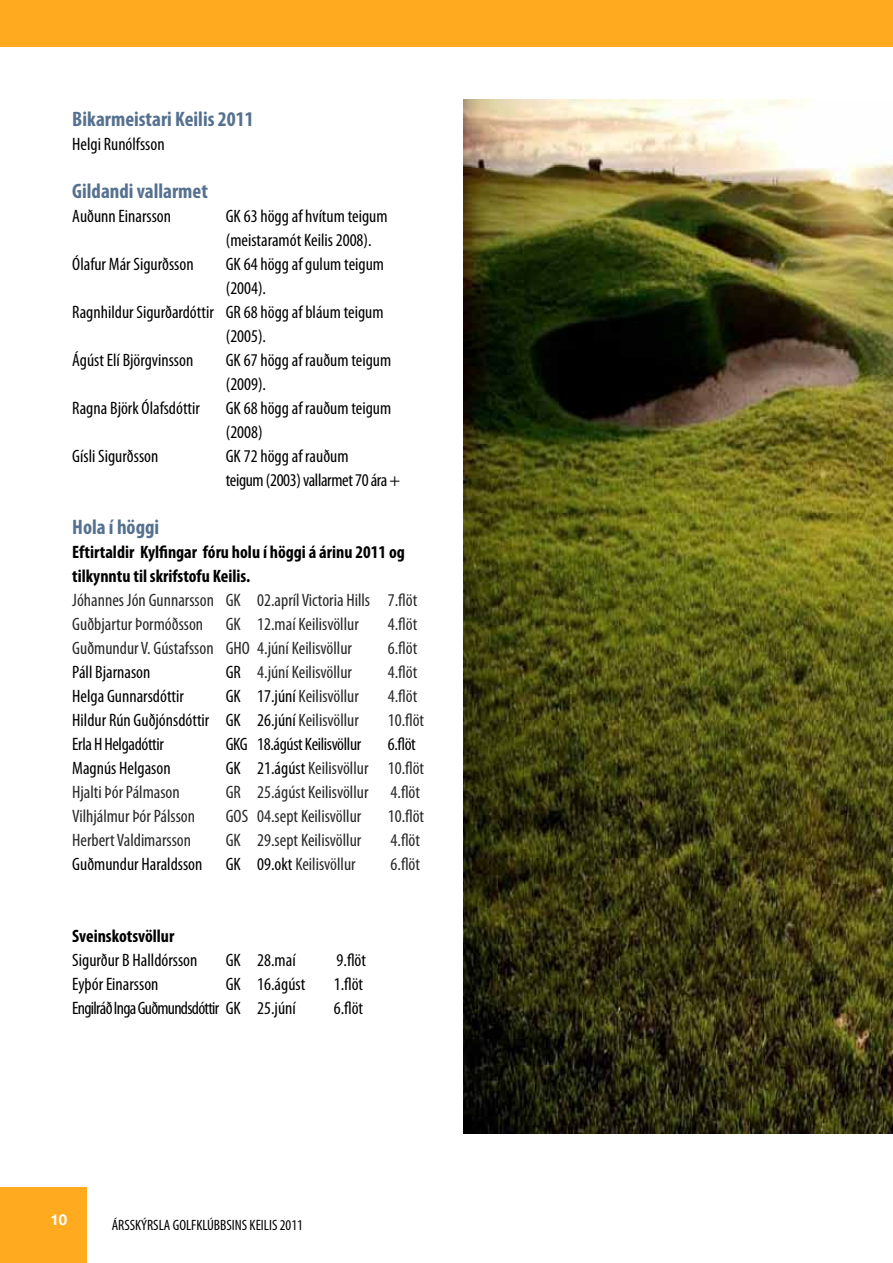
<style>
.page{position:relative;width:893px;height:1263px;background:#fff}
.page>*{position:absolute;margin:0;border:0;box-sizing:border-box;transform-origin:0 0}
.t1{font:700 condensed 21px "Myriad Pro";color:#56718f}
.t2{font:condensed 18px/24px "Myriad Pro";color:#000}
.t3{font:condensed 18px/24px "Myriad Pro";color:#292929}
.t4{font:700 condensed 18px/24px "Myriad Pro";color:#000}
.t5{font:condensed 18px/24px "Myriad Pro";letter-spacing:-.02em;color:#000}
.t6{font:condensed 18px "Myriad Pro";letter-spacing:-.04em;color:#000}
.t7{font:condensed 15px "Myriad Pro";color:#000}
.t8{font:700 15px "Helvetica Neue";color:#fff}
.s1{color:#000}
.s2{color:#292929}
</style>
<div class="page">
<div style="left:0;top:1187px;width:87px;height:76px;background:#ffaa1f"></div>
<div style="left:0;top:0;width:893px;height:47px;background:#ffaa1f"></div>
<img style="left:463px;top:100px;width:430px;height:1034px">
<p class="t1" style="left:72px;top:106px;width:183px">Bikarmeistari Keilis 2011</p>
<p class="t2" style="left:72px;top:132px;width:94px">Helgi Runólfsson</p>
<p class="t1" style="left:72px;top:178px;width:137px">Gildandi vallarmet</p>
<p class="t2" style="left:72px;top:204px;width:100px">Auðunn Einarsson</p>
<p class="t2" style="left:226px;top:204px;width:163px">GK 63 högg af hvítum teigum (meistaramót Keilis 2008).</p>
<p class="t2" style="left:72px;top:252px;width:123px">Ólafur Már Sigurðsson</p>
<p class="t2" style="left:226px;top:252px;width:160px">GK 64 högg af gulum teigum</p>
<p class="t2" style="left:226px;top:276px;width:42px">(2004).</p>
<p class="t2" style="left:72px;top:300px;width:313px">Ragnhildur Sigurðardóttir GR 68 högg af bláum teigum</p>
<p class="t2" style="left:226px;top:324px;width:42px">(2005).</p>
<p class="t2" style="left:72px;top:348px;width:123px">Ágúst Elí Björgvinsson</p>
<p class="t2" style="left:226px;top:348px;width:167px">GK 67 högg af rauðum teigum (2009).</p>
<p class="t2" style="left:72px;top:396px;width:129px">Ragna Björk Ólafsdóttir</p>
<p class="t2" style="left:226px;top:396px;width:167px">GK 68 högg af rauðum teigum (2008)</p>
<p class="t2" style="left:72px;top:444px;width:88px">Gísli Sigurðsson</p>
<p class="t5" style="left:226px;top:444px;width:176px">GK 72 högg af rauðum<br>teigum (2003) vallarmet 70 ára +</p>
<p class="t1" style="left:72px;top:514px;width:88px">Hola í höggi</p>
<p class="t4" style="left:72px;top:540px;width:334px">Eftirtaldir Kylfingar fóru holu í höggi á árinu 2011 og tilkynntu til skrifstofu Keilis.</p>
<p class="t3" style="left:72px;top:588px;width:346px">Jóhannes Jón Gunnarsson GK 02.apríl Victoria Hills 7.flöt<br>Guðbjartur Þormóðsson</p>
<p class="t3" style="left:226px;top:612px;width:135px">GK 12.maí Keilisvöllur</p>
<p class="t3" style="left:388px;top:612px;width:31px">4.flöt</p>
<p class="t3" style="left:72px;top:636px;width:281px">Guðmundur V. Gústafsson GHO 4.júní Keilisvöllur</p>
<p class="t3" style="left:388px;top:636px;width:31px">6.flöt</p>
<p class="t2" style="left:72px;top:660px;width:80px">Páll Bjarnason</p>
<p class="t3" style="left:226px;top:660px;width:128px"><span class="s1">GR</span> 4.júní Keilisvöllur</p>
<p class="t3" style="left:388px;top:660px;width:31px">4.flöt</p>
<p class="t2" style="left:72px;top:684px;width:113px">Helga Gunnarsdóttir</p>
<p class="t3" style="left:226px;top:684px;width:135px"><span class="s1">GK 17.júní</span> Keilisvöllur</p>
<p class="t3" style="left:388px;top:684px;width:31px">4.flöt</p>
<p class="t2" style="left:72px;top:708px;width:288px">Hildur Rún Guðjónsdóttir GK 26.júní <span class="s2">Keilisvöllur</span></p>
<p class="t3" style="left:388px;top:708px;width:38px">10.flöt</p>
<p class="t5" style="left:72px;top:732px;width:93px">Erla H Helgadóttir</p>
<p class="t5" style="left:226px;top:732px;width:137px">GKG 18.ágúst Keilisvöllur</p>
<p class="t2" style="left:388px;top:732px;width:29px">6.flöt</p>
<p class="t2" style="left:72px;top:756px;width:100px">Magnús Helgason</p>
<p class="t3" style="left:226px;top:756px;width:200px"><span class="s1">GK 21.ágúst</span> Keilisvöllur 10.flöt</p>
<p class="t3" style="left:72px;top:780px;width:109px">Hjalti Þór Pálmason</p>
<p class="t3" style="left:226px;top:780px;width:196px">GR 25.ágúst Keilisvöllur 4.flöt</p>
<p class="t3" style="left:72px;top:804px;width:124px">Vilhjálmur Þór Pálsson</p>
<p class="t3" style="left:226px;top:804px;width:137px">GOS 04.sept Keilisvöllur</p>
<p class="t3" style="left:388px;top:804px;width:38px">10.flöt</p>
<p class="t3" style="left:72px;top:828px;width:120px">Herbert Valdimarsson</p>
<p class="t3" style="left:226px;top:828px;width:137px">GK 29.sept Keilisvöllur</p>
<p class="t3" style="left:391px;top:828px;width:31px">4.flöt</p>
<p class="t2" style="left:72px;top:852px;width:132px">Guðmundur Haraldsson</p>
<p class="t3" style="left:226px;top:852px;width:131px"><span class="s1">GK 09.okt</span> Keilisvöllur</p>
<p class="t3" style="left:391px;top:852px;width:31px">6.flöt</p>
<p class="t4" style="left:72px;top:924px;width:104px">Sveinskotsvöllur</p>
<p class="t2" style="left:72px;top:948px;width:127px">Sigurður B Halldórsson</p>
<p class="t2" style="left:226px;top:948px;width:71px">GK 28.maí</p>
<p class="t2" style="left:337px;top:948px;width:31px">9.flöt</p>
<p class="t2" style="left:72px;top:972px;width:88px">Eyþór Einarsson</p>
<p class="t2" style="left:226px;top:972px;width:81px">GK 16.ágúst</p>
<p class="t2" style="left:334px;top:972px;width:31px">1.flöt</p>
<p class="t6" style="left:72px;top:997px;width:225px">Engilráð Inga Guðmundsdóttir GK 25.júní</p>
<p class="t2" style="left:334px;top:996px;width:31px">6.flöt</p>
<p class="t8" style="left:50px;top:1206px;width:18px">10</p>
<p class="t7" style="left:112px;top:1216px;width:193px">ÁRSSKÝRSLA GOLFKLÚBBSINS KEILIS 2011</p>
</div>
